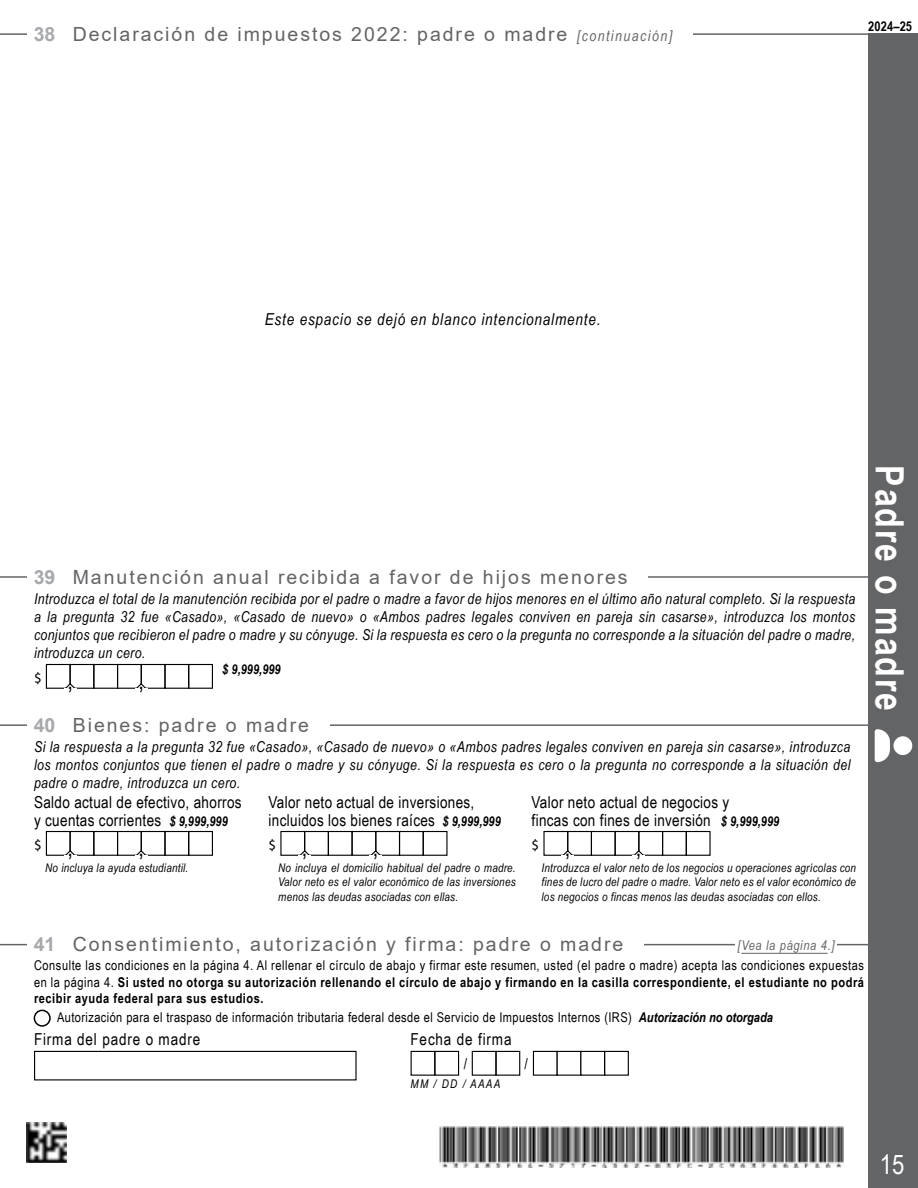
<style>
.page{position:relative;width:918px;height:1188px;background:#fff}
.page>*{position:absolute;margin:0;border:0;box-sizing:border-box;transform-origin:0 0}
.t1{font:700 39px "Arial Narrow";letter-spacing:.05em;color:#fff}
.t2{font:27px "Arial Narrow";color:#fff}
.t3{font:24px "Arial Narrow";color:#000}
.t4{font:19.5px "Arial";letter-spacing:.1em;color:#636466}
.t5{font:16.5px/18px "Arial Narrow";letter-spacing:.02em;color:#000}
.t6{font:italic 16.5px "Arial Narrow";letter-spacing:.05em;color:#000}
.t7{font:16.5px "Arial Narrow";letter-spacing:.05em;color:#000}
.t8{font:italic 15px/18px "Arial Narrow";letter-spacing:.03em;color:#000;text-align:justify}
.t9{font:15px "Myriad Pro";color:#000}
.t10{font:15px "Arial Narrow";color:#000}
.t11{font:700 13.5px/16.2px "Arial Narrow";letter-spacing:.04em;color:#000;text-align:justify}
.t12{font:13.5px "Arial Narrow";letter-spacing:.03em;color:#000}
.t13{font:italic 13.5px "Arial Narrow";letter-spacing:.05em;color:#636466}
.t14{font:italic 700 13.5px "Arial Narrow";color:#000}
.t15{font:italic 12px/14.4px "Arial Narrow";letter-spacing:.02em;color:#000;text-align:justify}
.s1{font-weight:700;color:#a7a9ac}
.s2{font-family:"Arial Narrow";font-style:italic;font-size:15px}
.s3{font-weight:700;font-style:italic;font-size:13.5px}
.s4{font-weight:400}
.s5{font-weight:700;font-style:italic}
</style>
<div class="page">
<hr style="left:0;top:33px;width:878px;height:2px;background:#636466">
<div style="left:27px;top:24px;width:55px;height:19px;background:#fff"></div>
<div style="left:66px;top:24px;width:626px;height:19px;background:#fff"></div>
<hr style="left:0;top:576px;width:878px;height:2px;background:#636466">
<div style="left:27px;top:567px;width:55px;height:19px;background:#fff"></div>
<div style="left:66px;top:567px;width:582px;height:19px;background:#fff"></div>
<div style="left:46px;top:664px;width:25px;height:25px;border:1px solid #000"></div>
<div style="left:70px;top:664px;width:24px;height:25px;border:1px solid #000"></div>
<div style="left:93px;top:664px;width:25px;height:25px;border:1px solid #000"></div>
<div style="left:117px;top:664px;width:25px;height:25px;border:1px solid #000"></div>
<div style="left:141px;top:664px;width:25px;height:25px;border:1px solid #000"></div>
<div style="left:164px;top:664px;width:25px;height:25px;border:1px solid #000"></div>
<div style="left:188px;top:664px;width:25px;height:25px;border:1px solid #000"></div>
<svg style="left:134px;top:682px;width:14px;height:7px"></svg>
<svg style="left:63px;top:682px;width:14px;height:7px"></svg>
<hr style="left:0;top:724px;width:878px;height:2px;background:#636466">
<div style="left:27px;top:715px;width:55px;height:19px;background:#fff"></div>
<div style="left:66px;top:715px;width:263px;height:19px;background:#fff"></div>
<div style="left:46px;top:831px;width:25px;height:25px;border:1px solid #000"></div>
<div style="left:70px;top:831px;width:24px;height:25px;border:1px solid #000"></div>
<div style="left:93px;top:831px;width:25px;height:25px;border:1px solid #000"></div>
<div style="left:117px;top:831px;width:25px;height:25px;border:1px solid #000"></div>
<div style="left:141px;top:831px;width:25px;height:25px;border:1px solid #000"></div>
<div style="left:164px;top:831px;width:25px;height:25px;border:1px solid #000"></div>
<div style="left:188px;top:831px;width:25px;height:25px;border:1px solid #000"></div>
<svg style="left:134px;top:849px;width:14px;height:7px"></svg>
<svg style="left:63px;top:849px;width:14px;height:7px"></svg>
<div style="left:280px;top:831px;width:25px;height:25px;border:1px solid #000"></div>
<div style="left:304px;top:831px;width:25px;height:25px;border:1px solid #000"></div>
<div style="left:328px;top:831px;width:25px;height:25px;border:1px solid #000"></div>
<div style="left:352px;top:831px;width:24px;height:25px;border:1px solid #000"></div>
<div style="left:375px;top:831px;width:25px;height:25px;border:1px solid #000"></div>
<div style="left:399px;top:831px;width:25px;height:25px;border:1px solid #000"></div>
<div style="left:423px;top:831px;width:25px;height:25px;border:1px solid #000"></div>
<svg style="left:369px;top:849px;width:13px;height:7px"></svg>
<svg style="left:298px;top:849px;width:13px;height:7px"></svg>
<div style="left:543px;top:831px;width:25px;height:25px;border:1px solid #000"></div>
<div style="left:567px;top:831px;width:25px;height:25px;border:1px solid #000"></div>
<div style="left:591px;top:831px;width:25px;height:25px;border:1px solid #000"></div>
<div style="left:615px;top:831px;width:24px;height:25px;border:1px solid #000"></div>
<div style="left:638px;top:831px;width:25px;height:25px;border:1px solid #000"></div>
<div style="left:662px;top:831px;width:25px;height:25px;border:1px solid #000"></div>
<div style="left:686px;top:831px;width:25px;height:25px;border:1px solid #000"></div>
<svg style="left:632px;top:849px;width:13px;height:7px"></svg>
<svg style="left:561px;top:849px;width:13px;height:7px"></svg>
<hr style="left:0;top:944px;width:878px;height:1px;background:#636466">
<div style="left:27px;top:934px;width:55px;height:20px;background:#fff"></div>
<div style="left:66px;top:934px;width:578px;height:20px;background:#fff"></div>
<div style="left:735px;top:938px;width:102px;height:14px;background:#fff"></div>
<hr style="left:741px;top:953px;width:87px;height:1px;background:#636466">
<div style="left:34px;top:1010px;width:17px;height:17px;border:2px solid #000;border-radius:50%"></div>
<div style="left:34px;top:1051px;width:323px;height:29px;border:1px solid #000"></div>
<div style="left:411px;top:1051px;width:24px;height:25px;border:1px solid #000"></div>
<div style="left:434px;top:1051px;width:25px;height:25px;border:1px solid #000"></div>
<div style="left:472px;top:1051px;width:25px;height:25px;border:1px solid #000"></div>
<div style="left:495px;top:1051px;width:25px;height:25px;border:1px solid #000"></div>
<div style="left:533px;top:1051px;width:25px;height:25px;background:#fff;border:1px solid #000"></div>
<div style="left:557px;top:1051px;width:24px;height:25px;background:#fff;border:1px solid #000"></div>
<div style="left:580px;top:1051px;width:25px;height:25px;background:#fff;border:1px solid #000"></div>
<div style="left:604px;top:1051px;width:25px;height:25px;border:1px solid #000"></div>
<img style="left:27px;top:1123px;width:39px;height:39px">
<img style="left:439px;top:1127px;width:404px;height:41px">
<div style="left:868px;top:33px;width:50px;height:1155px;background:#636466"></div>
<svg style="left:875px;top:729px;width:37px;height:33px"></svg>
<h3 class="t4" style="left:34px;top:20px;width:640px"><span class="s1">38</span> Declaración de impuestos 2022: padre o madre <span class="s2">[continuación]</span></h3>
<p class="t11" style="left:868px;top:17px;width:45px">2024–25</p>
<p class="t6" style="left:265px;top:308px;width:337px">Este espacio se dejó en blanco intencionalmente.</p>
<h3 class="t4" style="left:34px;top:563px;width:595px"><span class="s1">39</span> Manutención anual recibida a favor de hijos menores</h3>
<p class="t8" style="left:34px;top:589px;width:823px">Introduzca el total de la manutención recibida por el padre o madre a favor de hijos menores en el último año natural completo. Si la respuesta a la pregunta 32 fue «Casado», «Casado de nuevo» o «Ambos padres legales conviven en pareja sin casarse», introduzca los montos conjuntos que recibieron el padre o madre y su cónyuge. Si la respuesta es cero o la pregunta no corresponde a la situación del padre o madre, introduzca un cero.</p>
<p class="t14" style="left:222px;top:659px;width:60px">$ 9,999,999</p>
<p class="t9" style="left:34px;top:668px;width:9px">$</p>
<h3 class="t4" style="left:34px;top:711px;width:277px"><span class="s1">40</span> Bienes: padre o madre</h3>
<p class="t8" style="left:34px;top:738px;width:818px">Si la respuesta a la pregunta 32 fue «Casado», «Casado de nuevo» o «Ambos padres legales conviven en pareja sin casarse», introduzca los montos conjuntos que tienen el padre o madre y su cónyuge. Si la respuesta es cero o la pregunta no corresponde a la situación del padre o madre, introduzca un cero.</p>
<p class="t5" style="left:34px;top:792px;width:209px">Saldo actual de efectivo, ahorros y cuentas corrientes <span class="s3">$ 9,999,999</span></p>
<p class="t15" style="left:45px;top:860px;width:145px">No incluya la ayuda estudiantil.</p>
<h3 class="t3" style="left:67px;top:663px;width:7px">,</h3>
<h3 class="t3" style="left:138px;top:663px;width:7px">,</h3>
<p class="t5" style="left:269px;top:792px;width:234px">Valor neto actual de inversiones, incluidos los bienes raíces <span class="s3">$ 9,999,999</span></p>
<p class="t15" style="left:278px;top:860px;width:239px">No incluya el domicilio habitual del padre o madre.<br>Valor neto es el valor económico de las inversiones menos las deudas asociadas con ellas.</p>
<p class="t5" style="left:532px;top:792px;width:249px">Valor neto actual de negocios y<br>fincas con fines de inversión <span class="s3">$ 9,999,999</span></p>
<p class="t15" style="left:542px;top:860px;width:316px">Introduzca el valor neto de los negocios u operaciones agrícolas con fines de lucro del padre o madre. Valor neto es el valor económico de los negocios o fincas menos las deudas asociadas con ellos.</p>
<p class="t9" style="left:34px;top:835px;width:9px">$</p>
<p class="t9" style="left:269px;top:835px;width:9px">$</p>
<p class="t9" style="left:532px;top:835px;width:9px">$</p>
<h3 class="t3" style="left:67px;top:830px;width:7px">,</h3>
<h3 class="t3" style="left:138px;top:830px;width:7px">,</h3>
<h3 class="t3" style="left:302px;top:830px;width:7px">,</h3>
<h3 class="t3" style="left:373px;top:830px;width:7px">,</h3>
<h3 class="t3" style="left:565px;top:830px;width:7px">,</h3>
<h3 class="t3" style="left:636px;top:830px;width:7px">,</h3>
<h1 class="t1" style="left:919px;top:465px;width:247px;rotate:90deg">Padre o madre</h1>
<h3 class="t4" style="left:34px;top:931px;width:591px"><span class="s1">41</span> Consentimiento, autorización y firma: padre o madre</h3>
<p class="t13" style="left:738px;top:935px;width:98px">[Vea la página 4.]</p>
<p class="t11" style="left:34px;top:957px;width:831px"><span class="s4">Consulte las condiciones en la página 4. Al rellenar el círculo de abajo y firmar este resumen, usted (el padre o madre) acepta las condiciones expuestas en la página 4.</span> Si usted no otorga su autorización rellenando el círculo de abajo y firmando en la casilla correspondiente, el estudiante no podrá recibir ayuda federal para sus estudios.</p>
<p class="t12" style="left:57px;top:1007px;width:717px">Autorización para el traspaso de información tributaria federal desde el Servicio de Impuestos Internos (IRS) <span class="s5">Autorización no otorgada</span></p>
<p class="t7" style="left:34px;top:1028px;width:168px">Firma del padre o madre</p>
<p class="t7" style="left:411px;top:1028px;width:102px">Fecha de firma</p>
<p class="t15" style="left:411px;top:1076px;width:91px">MM / DD / AAAA</p>
<p class="t10" style="left:464px;top:1053px;width:5px">/</p>
<p class="t10" style="left:525px;top:1053px;width:5px">/</p>
<h2 class="t2" style="left:880px;top:1145px;width:26px">15</h2>
</div>
